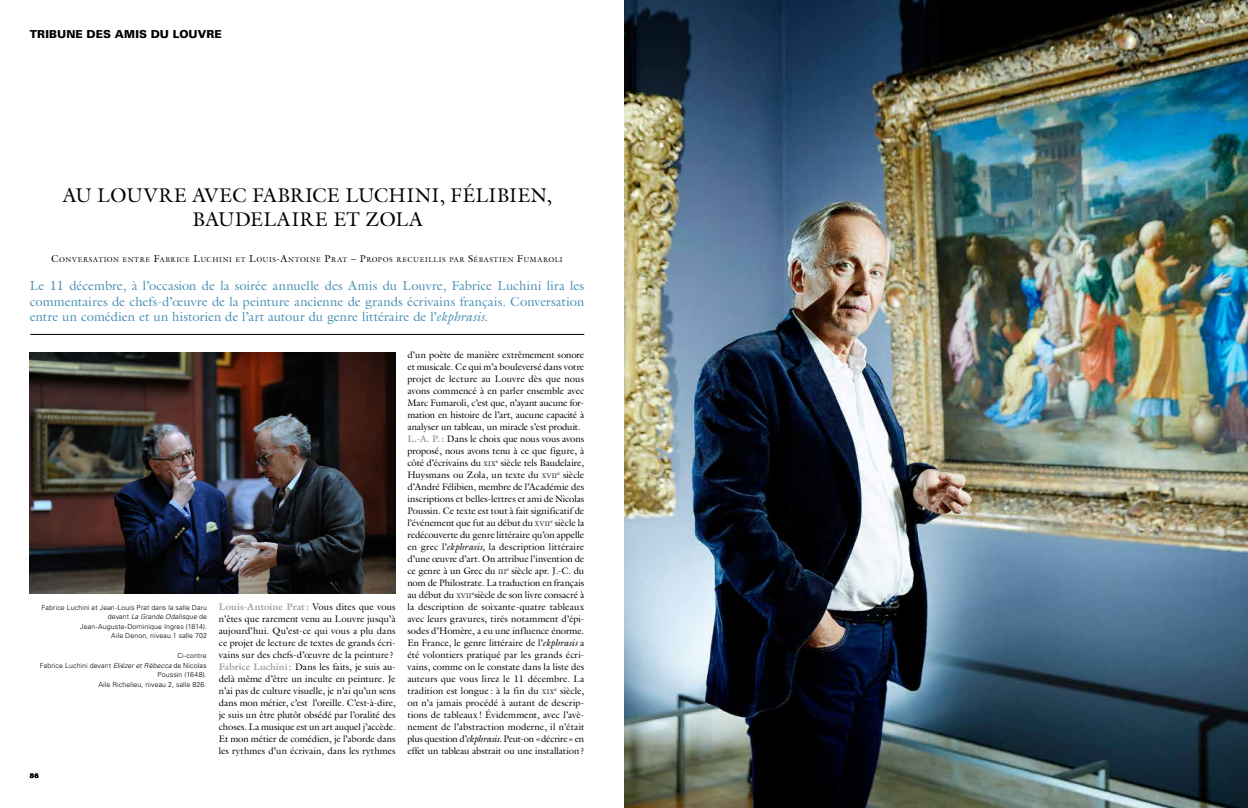
<style>
.page{position:relative;width:1248px;height:808px;background:#fff}
.page>*{position:absolute;margin:0;border:0;box-sizing:border-box;transform-origin:0 0}
.t1{font:20px/24px "Galliard Std";letter-spacing:.015em;color:#000}
.t2{font:13px/15.6px "Galliard Std";letter-spacing:.01em;color:#4790b5;text-align:justify}
.t3{font:900 11px "Univers LT Std";letter-spacing:.01em;color:#000}
.t4{font:9.5px/12px "Galliard Std";letter-spacing:-.005em;color:#000}
.t5{font:7.1px "Galliard Std";letter-spacing:.075em;color:#000}
.t6{font:300 7px/9.5px "Univers LT Std";letter-spacing:.015em;color:#000;text-align:right}
.t7{font:900 6.5px "Univers LT Std";color:#000}
.s1{font-size:10.1px}
.s2{font-style:italic}
.s3{font-weight:700;color:#9c9e9f}
.s4{font-size:6.7px}
</style>
<div class="page">
<hr style="left:30px;top:334px;width:554px;height:1px;background:#000">
<img style="left:624px;top:0;width:623px;height:808px">
<img style="left:30px;top:353px;width:365px;height:241px">
<p class="t3" style="left:30px;top:27px;width:194px">TRIBUNE DES AMIS DU LOUVRE</p>
<h1 class="t1" style="left:192px;top:183px;width:361px;text-indent:-130px">Au Louvre avec Fabrice Luchini, Félibien,<br>Baudelaire et Zola</h1>
<p class="t5" style="left:51px;top:255px;width:513px"><span class="s1">C</span>ONVERSATION ENTRE <span class="s1">F</span>ABRICE <span class="s1">L</span>UCHINI ET <span class="s1">L</span>OUIS<span class="s1">-A</span>NTOINE <span class="s1">P</span>RAT <span class="s1">– P</span>ROPOS RECUEILLIS PAR <span class="s1">S</span>ÉBASTIEN <span class="s1">F</span>UMAROLI</p>
<p class="t2" style="left:30px;top:278px;width:556px">Le 11 décembre, à l’occasion de la soirée annuelle des Amis du Louvre, Fabrice Luchini lira les commentaires de chefs-d’œuvre de la peinture ancienne de grands écrivains français. Conversation entre un comédien et un historien de l’art autour du genre littéraire de l’<span class="s2">ekphrasis</span>.</p>
<p class="t6" style="left:42px;top:602px;width:167px">Fabrice Luchini et Jean-Louis Prat dans la salle Daru devant <span class="s2">La Grande Odalisque</span> de Jean-Auguste-Dominique Ingres (1814).<br>Aile Denon, niveau 1 salle 702</p>
<p class="t6" style="left:40px;top:651px;width:168px">Ci-contre<br>Fabrice Luchini devant <span class="s2">Eliézer et Rébecca</span> de Nicolas<br>Poussin (1648).<br>Aile Richelieu, niveau 2, salle 826.</p>
<p class="t7" style="left:30px;top:772px;width:11px">86</p>
<p class="t4" style="left:219px;top:601px;width:178px"><span class="s3">Louis-Antoine Prat:</span> Vous dites que vous n’êtes que rarement venu au Louvre jusqu’à aujourd’hui. Qu’est-ce qui vous a plu dans ce projet de lecture de textes de grands écri&shy;vains sur des chefs-d’œuvre de la peinture?<br><span class="s3">Fabrice Luchini:</span> Dans les faits, je suis au&shy;delà même d’être un inculte en peinture. Je n’ai pas de culture visuelle, je n’ai qu’un sens dans mon métier, c’est l’oreille. C’est-à-dire, je suis un être plutôt obsédé par l’oralité des choses. La musique est un art auquel j’accède.<br>Et mon métier de comédien, je l’aborde dans les rythmes d’un écrivain, dans les rythmes</p>
<p class="t4" style="left:407px;top:349px;width:178px">d’un poète de manière extrêmement sonore et musicale. Ce qui m’a bouleversé dans votre projet de lecture au Louvre dès que nous avons commencé à en parler ensemble avec Marc Fumaroli, c’est que, n’ayant aucune for&shy;mation en histoire de l’art, aucune capacité à analyser un tableau, un miracle s’est produit.<br><span class="s3">L.-A. P.:</span> Dans le choix que nous vous avons proposé, nous avons tenu à ce que figure, à côté d’écrivains du <span class="s4">XIX</span><sup>e</sup> siècle tels Baudelaire, Huysmans ou Zola, un texte du <span class="s4">XVII</span><sup>e</sup> siècle d’André Félibien, membre de l’Académie des inscriptions et belles-lettres et ami de Nicolas Poussin. Ce texte est tout à fait significatif de l’événement que fut au début du <span class="s4">XVII</span><sup>e</sup> siècle la redécouverte du genre littéraire qu’on appelle en grec l’<span class="s2">ekphrasis</span>, la description littéraire d’une œuvre d’art. On attribue l’invention de ce genre à un Grec du <span class="s4">III</span><sup>e</sup> siècle apr. J.-C. du nom de Philostrate. La traduction en français au début du <span class="s4">XVII</span><sup>e</sup>siècle de son livre consacré à la description de soixante-quatre tableaux avec leurs gravures, tirés notamment d’épi&shy;sodes d’Homère, a eu une influence énorme.<br>En France, le genre littéraire de l’<span class="s2">ekphrasis</span> a été volontiers pratiqué par les grands écri&shy;vains, comme on le constate dans la liste des auteurs que vous lirez le 11 décembre. La tradition est longue : à la fin du <span class="s4">XIX</span><sup>e</sup> siècle, on n’a jamais procédé à autant de descrip&shy;tions de tableaux ! évidemment, avec l’avè&shy;nement de l’abstraction moderne, il n’était plus question d’<span class="s2">ekphrasis</span>. Peut-on «décrire» en effet un tableau abstrait ou une installation?</p>
</div>
